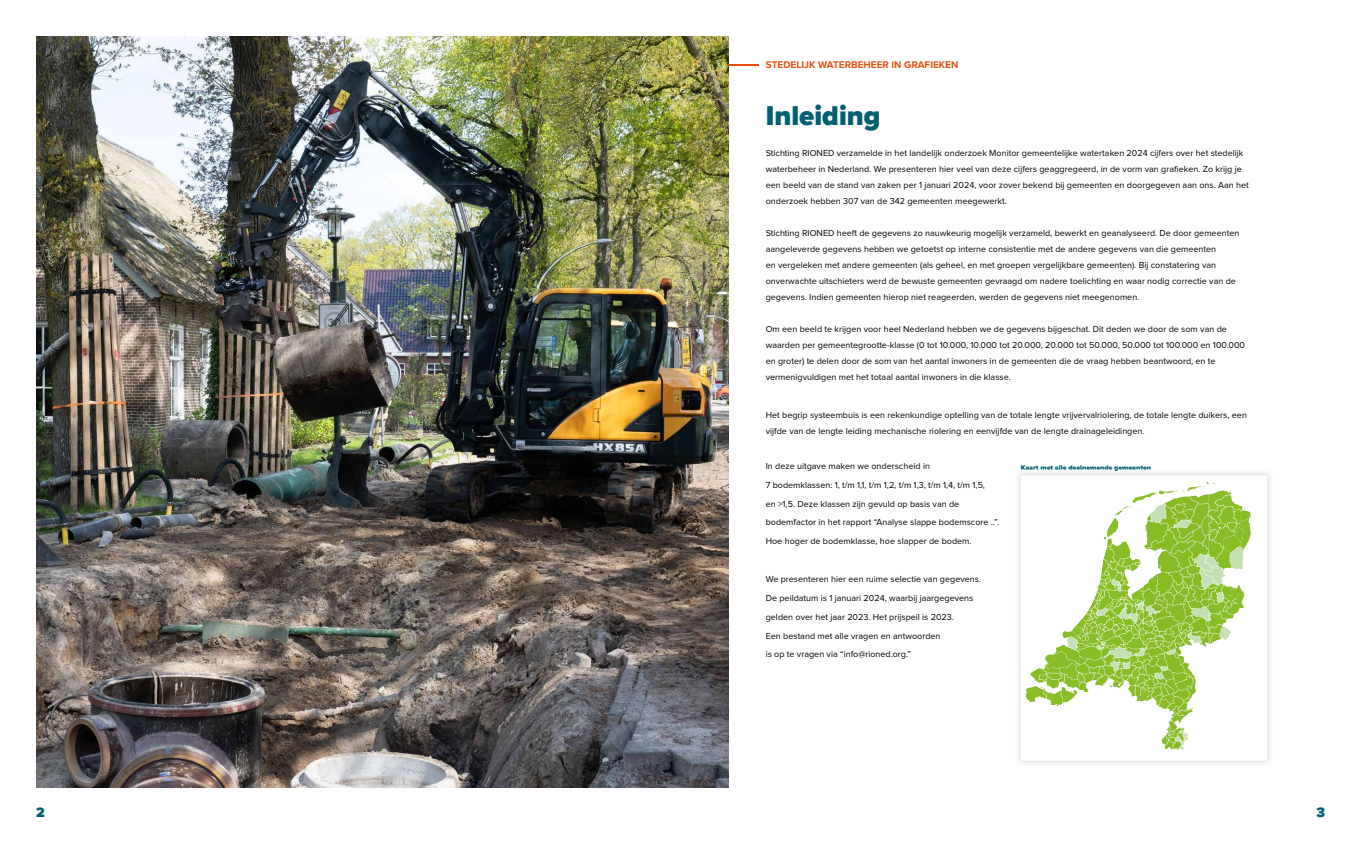
<style>
.page{position:relative;width:1361px;height:842px;background:#fff}
.page>*{position:absolute;margin:0;border:0;box-sizing:border-box;transform-origin:0 0}
.t1{font:900 28px "Proxima Nova";color:#006071}
.t2{font:900 14px "Proxima Nova";color:#006071}
.t3{font:700 10px "Proxima Nova";color:#e9500e}
.t4{font:9px/16px "Proxima Nova";color:#000}
.t5{font:900 7px "Proxima Nova";color:#006071}
</style>
<div class="page">
<img style="left:36px;top:36px;width:692px;height:751px">
<hr style="left:728px;top:64px;width:30px;height:1px;background:#e9500e">
<img style="left:1021px;top:469px;width:130px;height:2px">
<svg style="left:1020px;top:475px;width:247px;height:286px"></svg>
<div style="left:1206px;top:746px;width:54px;height:11px;background:#fff"></div>
<div style="left:1251px;top:479px;width:13px;height:18px;background:#fff"></div>
<img style="left:1158px;top:482px;width:50px;height:13px">
<img style="left:1047px;top:634px;width:32px;height:55px">
<img style="left:1035px;top:668px;width:12px;height:31px">
<img style="left:1079px;top:532px;width:58px;height:108px">
<img style="left:1208px;top:483px;width:31px;height:161px">
<img style="left:1115px;top:506px;width:29px;height:26px">
<img style="left:1240px;top:505px;width:11px;height:17px">
<p class="t3" style="left:766px;top:57px;width:194px">STEDELIJK WATERBEHEER IN GRAFIEKEN</p>
<h1 class="t1" style="left:766px;top:95px;width:116px">Inleiding</h1>
<p class="t4" style="left:766px;top:146px;width:484px">Stichting RIONED verzamelde in het landelijk onderzoek Monitor gemeentelijke watertaken 2024 cijfers over het stedelijk waterbeheer in Nederland. We presenteren hier veel van deze cijfers geaggregeerd, in de vorm van grafieken. Zo krijg je een beeld van de stand van zaken per 1 januari 2024, voor zover bekend bij gemeenten en doorgegeven aan ons. Aan het onderzoek hebben 307 van de 342 gemeenten meegewerkt.</p>
<p class="t4" style="left:766px;top:226px;width:475px">Stichting RIONED heeft de gegevens zo nauwkeurig mogelijk verzameld, bewerkt en geanalyseerd. De door gemeenten aangeleverde gegevens hebben we getoetst op interne consistentie met de andere gegevens van die gemeenten<br>en vergeleken met andere gemeenten (als geheel, en met groepen vergelijkbare gemeenten). Bij constatering van onverwachte uitschieters werd de bewuste gemeenten gevraagd om nadere toelichting en waar nodig correctie van de gegevens. Indien gemeenten hierop niet reageerden, werden de gegevens niet meegenomen.</p>
<p class="t4" style="left:766px;top:322px;width:481px">Om een beeld te krijgen voor heel Nederland hebben we de gegevens bijgeschat. Dit deden we door de som van de waarden per gemeentegrootte-klasse (0 tot 10.000, 10.000 tot 20.000, 20.000 tot 50.000, 50.000 tot 100.000 en 100.000 en groter) te delen door de som van het aantal inwoners in de gemeenten die de vraag hebben beantwoord, en te vermenigvuldigen met het totaal aantal inwoners in die klasse.</p>
<p class="t4" style="left:766px;top:407px;width:483px">Het begrip systeembuis is een rekenkundige optelling van de totale lengte vrijvervalriolering, de totale lengte duikers, een vijfde van de lengte leiding mechanische riolering en eenvijfde van de lengte drainageleidingen.</p>
<p class="t4" style="left:766px;top:457px;width:235px;line-height:18.8px">In deze uitgave maken we onderscheid in<br>7 bodemklassen: 1, t/m 1,1, t/m 1,2, t/m 1,3, t/m 1,4, t/m 1,5,<br>en &gt;1,5. Deze klassen zijn gevuld op basis van de bodemfactor in het rapport “Analyse slappe bodemscore ..”.<br>Hoe hoger de bodemklasse, hoe slapper de bodem.</p>
<p class="t4" style="left:766px;top:570px;width:217px;line-height:18.8px">We presenteren hier een ruime selectie van gegevens.<br>De peildatum is 1 januari 2024, waarbij jaargegevens gelden over het jaar 2023. Het prijspeil is 2023.<br>Een bestand met alle vragen en antwoorden<br>is op te vragen via “info@rioned.org.”</p>
<p class="t5" style="left:1020px;top:462px;width:132px">Kaart met alle deelnemende gemeenten</p>
<h2 class="t2" style="left:36px;top:802px;width:10px">2</h2>
<h2 class="t2" style="left:1316px;top:802px;width:10px">3</h2>
</div>
